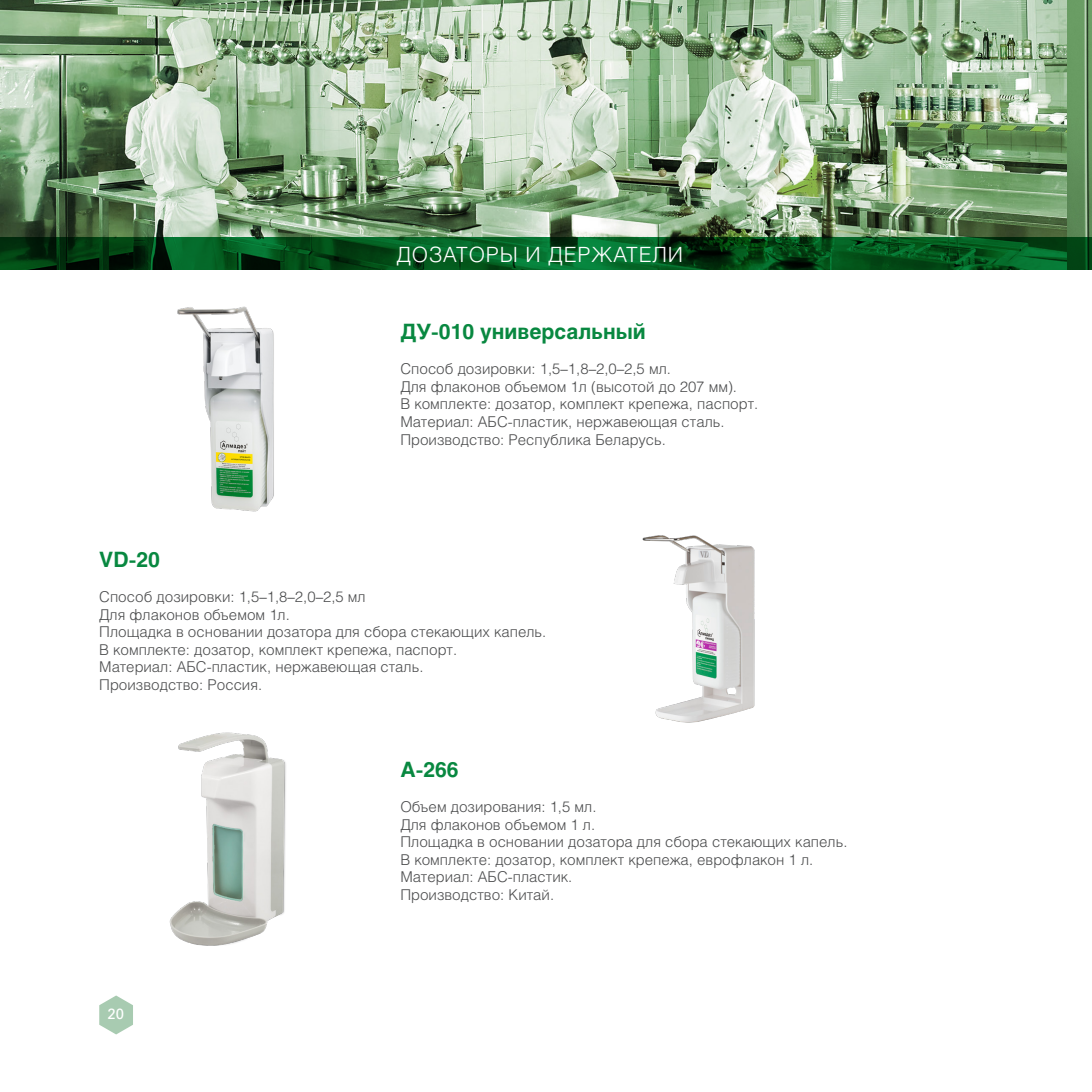
<style>
.page{position:relative;width:1092px;height:1092px;background:#fff}
.page>*{position:absolute;margin:0;border:0;box-sizing:border-box;transform-origin:0 0}
.Subtitle_2{font:700 21px "Helios";color:#088840}
.Subtitle{font:300 21px "Helios";letter-spacing:.04em;color:#fff}
.Text{font:300 14.88px "Helios";color:#4b4c4d}
.Subtitle-2{font:14.88px "Partner";color:#fff}
</style>
<div class="page">
<img style="left:0;top:0;width:1091px;height:237px">
<svg style="left:0;top:237px;width:1067px;height:32px;background:#034f1c"></svg>
<svg style="left:99px;top:995px;width:34px;height:39px"></svg>
<img style="left:169px;top:732px;width:117px;height:214px">
<img style="left:178px;top:306px;width:96px;height:206px">
<img style="left:642px;top:535px;width:113px;height:188px">
<svg style="left:1067px;top:237px;width:24px;height:32px"></svg>
<p class="Subtitle" style="left:396px;top:242px;width:288px">ДОЗАТОРЫ И ДЕРЖАТЕЛИ</p>
<p class="Subtitle_2" style="left:400px;top:320px;width:247px">ДУ-010 универсальный</p>
<p class="Text" style="left:400px;top:360px;width:269px">Способ дозировки: 1,5–1,8–2,0–2,5 мл.</p>
<p class="Text" style="left:400px;top:378px;width:335px">Для флаконов объемом 1л (высотой до 207 мм).</p>
<p class="Text" style="left:400px;top:395px;width:356px">В комплекте: дозатор, комплект крепежа, паспорт.</p>
<p class="Text" style="left:400px;top:413px;width:323px">Материал: АБС-пластик, нержавеющая сталь.</p>
<p class="Text" style="left:400px;top:430px;width:264px">Производство: Республика Беларусь.</p>
<p class="Subtitle_2" style="left:99px;top:547px;width:62px">VD-20</p>
<p class="Text" style="left:99px;top:588px;width:268px">Способ дозировки: 1,5–1,8–2,0–2,5 мл</p>
<p class="Text" style="left:99px;top:605px;width:189px">Для флаконов объемом 1л.</p>
<p class="Text" style="left:99px;top:623px;width:445px">Площадка в основании дозатора для сбора стекающих капель.</p>
<p class="Text" style="left:99px;top:640px;width:356px">В комплекте: дозатор, комплект крепежа, паспорт.</p>
<p class="Text" style="left:99px;top:658px;width:323px">Материал: АБС-пластик, нержавеющая сталь.</p>
<p class="Text" style="left:99px;top:675px;width:161px">Производство: Россия.</p>
<p class="Subtitle_2" style="left:400px;top:757px;width:60px">А-266</p>
<p class="Subtitle-2" style="left:108px;top:1004px;width:18px">20</p>
<p class="Text" style="left:400px;top:798px;width:195px">Объем дозирования: 1,5 мл.</p>
<p class="Text" style="left:400px;top:815px;width:193px">Для флаконов объемом 1 л.</p>
<p class="Text" style="left:400px;top:833px;width:445px">Площадка в основании дозатора для сбора стекающих капель.</p>
<p class="Text" style="left:400px;top:850px;width:411px">В комплекте: дозатор, комплект крепежа, еврофлакон 1 л.</p>
<p class="Text" style="left:400px;top:868px;width:170px">Материал: АБС-пластик.</p>
<p class="Text" style="left:400px;top:885px;width:152px">Производство: Китай.</p>
</div>
